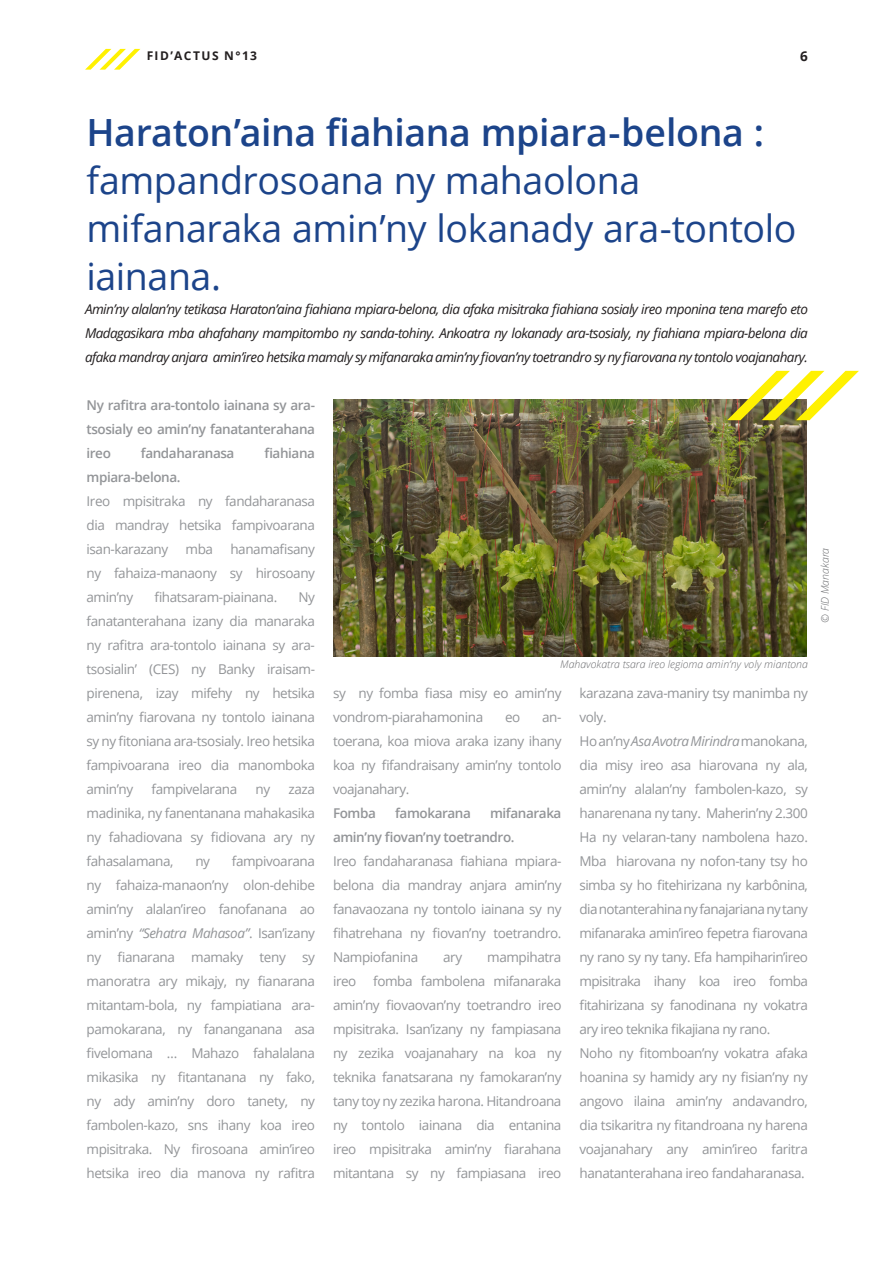
<style>
.page{position:relative;width:893px;height:1263px;background:#fff}
.page>*{position:absolute;margin:0;border:0;box-sizing:border-box;transform-origin:0 0}
.t1{font:37.5px/48px "Open Sans";letter-spacing:-.01em;color:#1c448a}
.t2{font:600 37.5px "Open Sans";letter-spacing:-.01em;color:#1c448a}
.t3{font:13.5px/24px "Open Sans";letter-spacing:-.03em;color:#939598;text-align:justify}
.t4{font:italic 13.5px/24px "Open Sans";letter-spacing:-.04em;color:#231f20;text-align:justify}
.t5{font:600 13.5px/24px "Open Sans";letter-spacing:-.03em;color:#939598;text-align:justify}
.t6{font:700 13.5px "Open Sans";color:#231f20}
.t7{font:700 12px "Open Sans";letter-spacing:.115em;color:#231f20}
.Address{font:italic 300 10.5px "Open Sans";color:#6c6d70}
.s1{font-style:italic}
</style>
<div class="page">
<img style="left:334px;top:400px;width:472px;height:256px">
<svg style="left:85px;top:49px;width:55px;height:21px"></svg>
<svg style="left:727px;top:371px;width:132px;height:49px"></svg>
<p class="t7" style="left:147px;top:47px;width:112px">FID’ACTUS N°13</p>
<p class="t6" style="left:800px;top:46px;width:9px">6</p>
<h1 class="t2" style="left:87px;top:106px;width:679px">Haraton’aina fiahiana mpiara-belona :</h1>
<h1 class="t1" style="left:87px;top:155px;width:711px">fampandrosoana ny mahaolona mifanaraka amin’ny lokanady ara-tontolo iainana.</h1>
<p class="t4" style="left:85px;top:297px;width:724px">Amin’ny alalan’ny tetikasa Haraton’aina fiahiana mpiara-belona, dia afaka misitraka fiahiana sosialy ireo mponina tena marefo eto Madagasikara mba ahafahany mampitombo ny sanda-tohiny. Ankoatra ny lokanady ara-tsosialy, ny fiahiana mpiara-belona dia afaka mandray anjara amin’ireo hetsika mamaly sy mifanaraka amin’ny fiovan’ny toetrandro sy ny fiarovana ny tontolo voajanahary.</p>
<p class="t5" style="left:87px;top:393px;width:230px">Ny rafitra ara-tontolo iainana sy ara&shy;tsosialy eo amin’ny fanatanterahana ireo</p>
<p class="t5" style="left:141px;top:441px;width:95px">fandaharanasa</p>
<p class="t5" style="left:264px;top:441px;width:52px">fiahiana</p>
<p class="t5" style="left:87px;top:465px;width:95px">mpiara-belona.</p>
<p class="t3" style="left:87px;top:489px;width:230px">Ireo mpisitraka ny fandaharanasa dia mandray hetsika fampivoarana isan-karazany</p>
<p class="t3" style="left:87px;top:537px;width:230px;text-indent:144px">hanamafisany ny fahaiza-manaony sy hirosoany amin’ny</p>
<p class="t3" style="left:186px;top:537px;width:29px">mba</p>
<p class="t3" style="left:154px;top:585px;width:124px">fihatsaram-piainana.</p>
<p class="t3" style="left:87px;top:585px;width:230px;text-indent:212px">Ny fanatanterahana izany dia manaraka ny rafitra ara-tontolo iainana sy ara&shy;tsosialin’ (CES) ny Banky iraisam&shy;pirenena, izay mifehy ny hetsika amin’ny fiarovana ny tontolo iainana sy ny fitoniana ara-tsosialy. Ireo hetsika fampivoarana ireo dia manomboka amin’ny</p>
<p class="t3" style="left:152px;top:777px;width:87px">fampivelarana</p>
<p class="t3" style="left:256px;top:777px;width:16px">ny</p>
<p class="t3" style="left:87px;top:777px;width:230px;text-indent:202px">zaza madinika, ny fanentanana mahakasika ny fahadiovana sy fidiovana ary ny fahasalamana,</p>
<p class="t3" style="left:87px;top:849px;width:230px;text-indent:145px">fampivoarana ny fahaiza-manaon’ny olon-dehibe amin’ny alalan’ireo fanofanana ao amin’ny <span class="s1">“Sehatra Mahasoa”</span>. Isan’izany ny fianarana mamaky teny sy manoratra ary mikajy, ny fianarana mitantam-bola, ny fampiatiana ara&shy;pamokarana, ny fananganana asa fivelomana … Mahazo fahalalana mikasika ny fitantanana ny fako, ny ady amin’ny doro tanety, ny fambolen-kazo, sns ihany koa ireo mpisitraka. Ny firosoana amin’ireo hetsika ireo dia manova ny rafitra</p>
<p class="t3" style="left:195px;top:849px;width:16px">ny</p>
<p class="Address" style="left:818px;top:623px;width:77px;rotate:-90deg">© FID Manakara</p>
<p class="Address" style="left:560px;top:657px;width:249px">Mahavokatra tsara ireo legioma amin’ny voly miantona</p>
<p class="t3" style="left:333px;top:681px;width:230px">sy ny fomba fiasa misy eo amin’ny vondrom-piarahamonina</p>
<p class="t3" style="left:333px;top:705px;width:230px;text-indent:209px">an&shy;toerana, koa miova araka izany ihany koa ny fifandraisany amin’ny tontolo voajanahary.</p>
<p class="t5" style="left:333px;top:801px;width:44px">Fomba</p>
<p class="t5" style="left:395px;top:801px;width:77px">famokarana</p>
<p class="t3" style="left:505px;top:705px;width:17px">eo</p>
<p class="t5" style="left:333px;top:801px;width:230px;text-indent:157px">mifanaraka amin’ny fiovan’ny toetrandro.</p>
<p class="t3" style="left:333px;top:849px;width:230px">Ireo fandaharanasa fiahiana mpiara&shy;belona dia mandray anjara amin’ny fanavaozana ny tontolo iainana sy ny fihatrehana ny fiovan’ny toetrandro.<br>Nampiofanina</p>
<p class="t3" style="left:333px;top:945px;width:230px;text-indent:154px">mampihatra ireo fomba fambolena mifanaraka amin’ny fiovaovan’ny toetrandro ireo mpisitraka. Isan’izany ny fampiasana ny zezika voajanahary na koa ny teknika fanatsarana ny famokaran’ny tany toy ny zezika harona. Hitandroana ny tontolo iainana dia entanina ireo mpisitraka amin’ny fiarahana mitantana sy ny fampiasana ireo</p>
<p class="t3" style="left:443px;top:945px;width:21px">ary</p>
<p class="t3" style="left:579px;top:681px;width:230px">karazana zava-maniry tsy manimba ny voly.</p>
<p class="t3" style="left:579px;top:729px;width:230px">Ho an’ny <span class="s1">Asa Avotra Mirindra</span> manokana, dia misy ireo asa hiarovana ny ala, amin’ny alalan’ny fambolen-kazo, sy hanarenana ny tany. Maherin’ny 2.300<br>Ha ny velaran-tany nambolena hazo.<br>Mba hiarovana ny nofon-tany tsy ho simba sy ho fitehirizana ny karbônina, dia notanterahina ny fanajariana ny tany mifanaraka amin’ireo fepetra fiarovana ny rano sy ny tany. Efa hampiharin’ireo mpisitraka ihany koa ireo fomba fitahirizana sy fanodinana ny vokatra ary ireo teknika fikajiana ny rano.</p>
<p class="t3" style="left:579px;top:1041px;width:230px">Noho ny fitomboan’ny vokatra afaka hoanina sy hamidy ary ny fisian’ny ny angovo ilaina amin’ny andavandro, dia tsikaritra ny fitandroana ny harena voajanahary any amin’ireo faritra hanatanterahana ireo fandaharanasa.</p>
</div>
